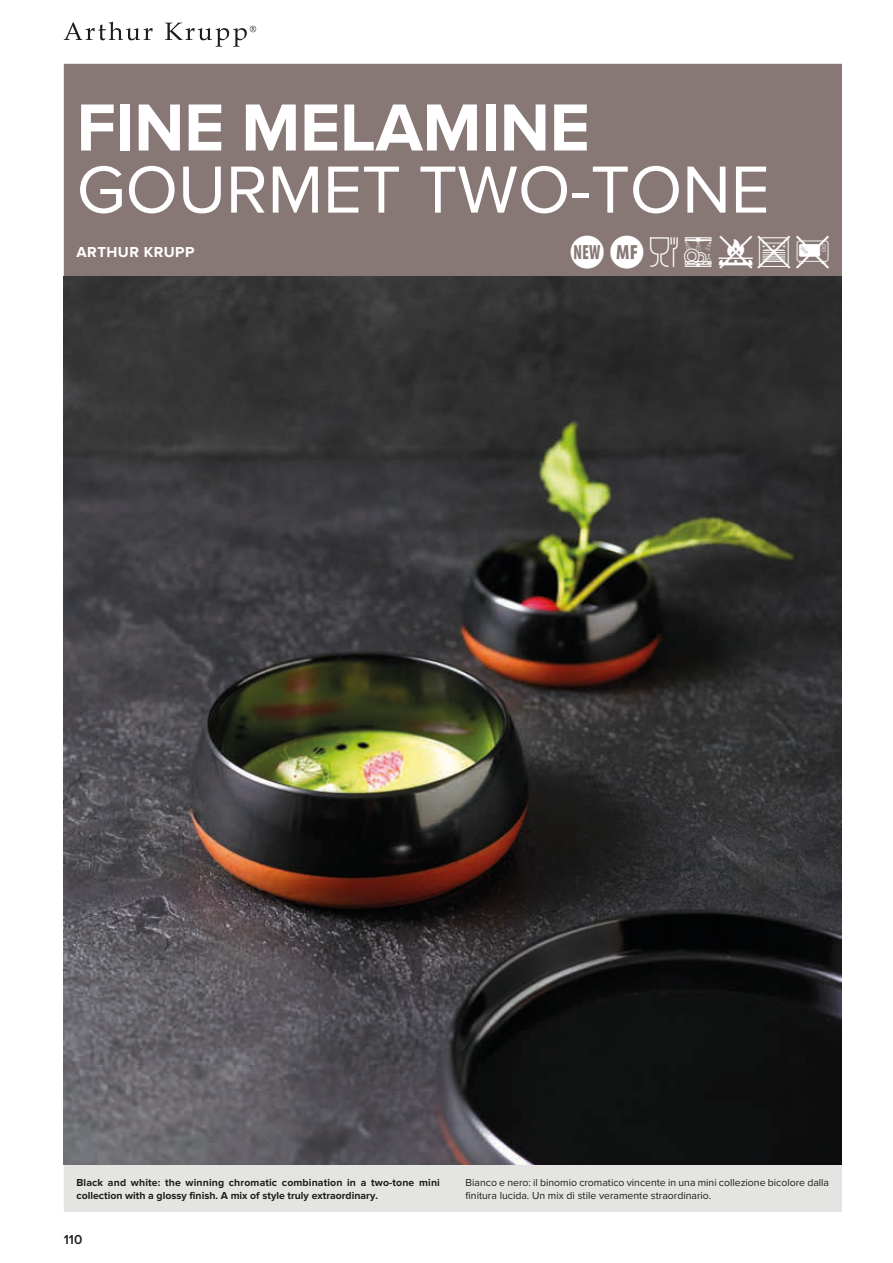
<style>
.page{position:relative;width:893px;height:1263px;background:#fff}
.page>*{position:absolute;margin:0;border:0;box-sizing:border-box;transform-origin:0 0}
.t1{font:69px "Proxima Nova";letter-spacing:-.005em;color:#fff}
.t2{font:700 69px "Proxima Nova";letter-spacing:-.005em;color:#fff}
.t3{font:33px "Simboli Paderno";color:#fff}
.t4{font:700 15px "Proxima Nova";letter-spacing:.03em;color:#fff}
.t5{font:600 13.5px "Proxima Nova";color:#1d1d1b}
.t6{font:10.5px/13.5px "Proxima Nova";color:#1d1d1b}
.t7{font:700 10.5px/13.5px "Proxima Nova";letter-spacing:.005em;color:#1d1d1b}
</style>
<div class="page">
<svg style="left:64px;top:22px;width:89px;height:18px"></svg>
<svg style="left:165px;top:23px;width:91px;height:24px"></svg>
<div style="left:64px;top:64px;width:778px;height:212px;background:#887875"></div>
<div style="left:64px;top:1165px;width:778px;height:47px;background:#e4e4e3"></div>
<img style="left:64px;top:276px;width:778px;height:889px">
<h1 class="t2" style="left:77px;top:88px;width:515px">FINE MELAMINE</h1>
<h1 class="t1" style="left:77px;top:150px;width:695px">GOURMET TWO-TONE</h1>
<h3 class="t4" style="left:77px;top:243px;width:119px">ARTHUR KRUPP</h3>
<h2 class="t3" style="left:571px;top:235px;width:260px">B J B Y CX JX HX</h2>
<p class="t7" style="left:77px;top:1176px;width:365px">Black and white: the winning chromatic combination in a two-tone mini collection with a glossy finish. A mix of style truly extraordinary.</p>
<p class="t6" style="left:466px;top:1175px;width:365px">Bianco e nero: il binomio cromatico vincente in una mini collezione bicolore dalla finitura lucida. Un mix di stile veramente straordinario.</p>
<p class="t5" style="left:64px;top:1231px;width:20px">110</p>
</div>
